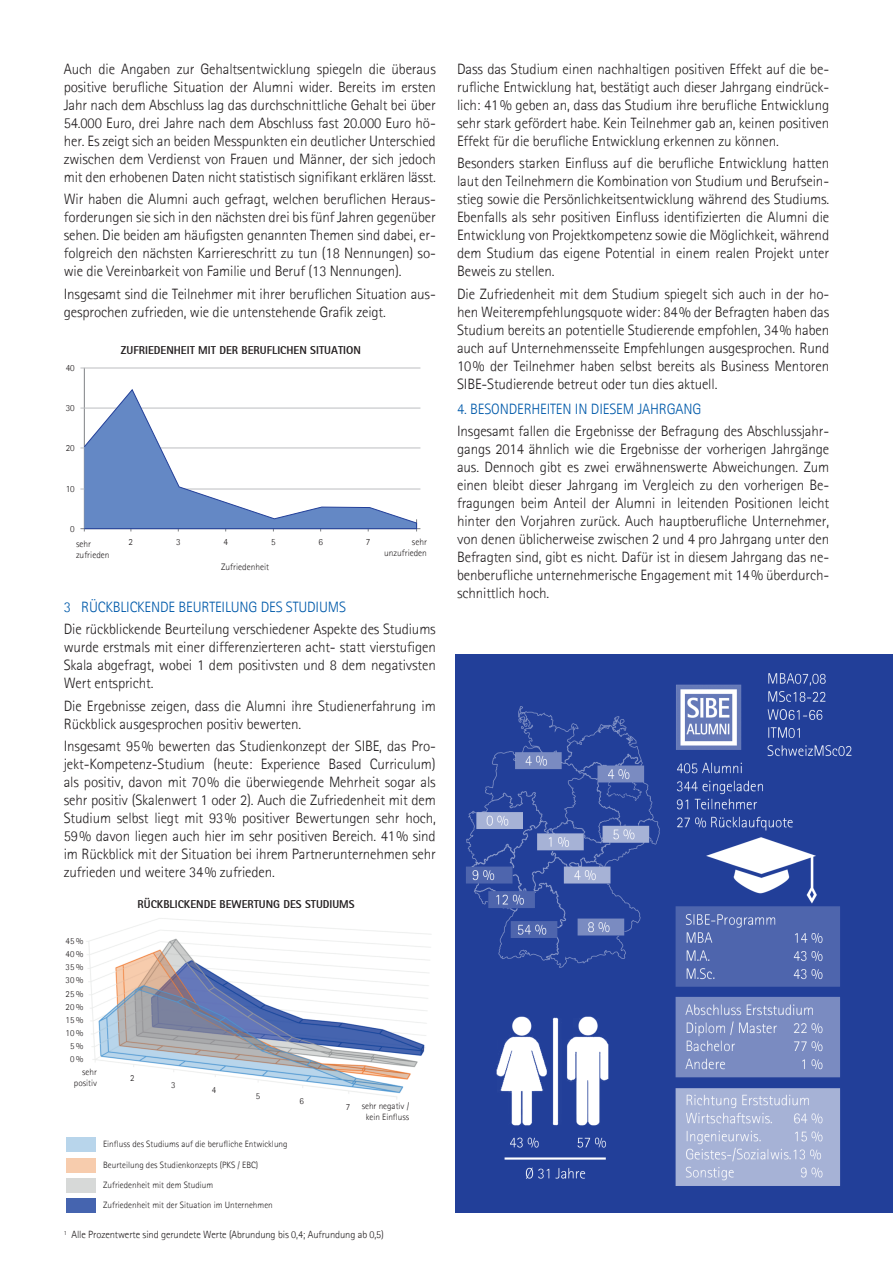
<style>
.page{position:relative;width:893px;height:1263px;background:#fff}
.page>*{position:absolute;margin:0;border:0;box-sizing:border-box;transform-origin:0 0}
.Fliesstext{font:300 15px/18px "Agfa Rotis Sans Serif";letter-spacing:-.01em;color:#231f20;text-align:justify}
.t1{font:300 15px "Agfa Rotis Sans Serif";letter-spacing:-.01em;color:#015aaa}
.t2{font:800 11.25px "Agfa Rotis Sans Serif";color:#231f20}
.t3{font:300 10.5px "Agfa Rotis Sans Serif";letter-spacing:-.01em;color:#231f20}
.t4{font:300 9.45px/11.2px "Agfa Rotis Sans Serif";color:#231f20}
.t5{font:300 9.15px/13.2px "Agfa Rotis Sans Serif";color:#231f20;text-align:center}
</style>
<div class="page">
<div style="left:456px;top:654px;width:437px;height:559px;background:#223f99"></div>
<hr style="left:84px;top:368px;width:1px;height:163px;background:#808285">
<hr style="left:80px;top:528px;width:340px;height:1px;background:#808285">
<hr style="left:80px;top:489px;width:340px;height:1px;background:#bcbdc0">
<hr style="left:80px;top:448px;width:340px;height:1px;background:#bcbdc0">
<hr style="left:80px;top:408px;width:340px;height:1px;background:#bcbdc0">
<hr style="left:80px;top:368px;width:340px;height:1px;background:#bcbdc0">
<svg style="left:84px;top:389px;width:333px;height:140px"></svg>
<img style="left:86px;top:918px;width:345px;height:181px">
<div style="left:75px;top:1031px;width:14px;height:33px;background:#fff"></div>
<div style="left:79px;top:1066px;width:33px;height:24px;background:#fff"></div>
<svg style="left:123px;top:1069px;width:242px;height:30px"></svg>
<div style="left:66px;top:1137px;width:29px;height:14px;background:#b8d5eb"></div>
<div style="left:66px;top:1158px;width:29px;height:15px;background:#f7ccad"></div>
<div style="left:66px;top:1178px;width:29px;height:14px;background:#d7d9d8"></div>
<div style="left:66px;top:1198px;width:29px;height:14px;background:#4564af"></div>
<img style="left:455px;top:654px;width:397px;height:553px">
<p class="Fliesstext" style="left:64px;top:60px;width:374px">Auch die Angaben zur Gehaltsentwicklung spiegeln die überaus positive berufliche Situation der Alumni wider. Bereits im ersten Jahr nach dem Abschluss lag das durchschnittliche Gehalt bei über 54.000 Euro, drei Jahre nach dem Abschluss fast 20.000 Euro hö&shy;her. Es zeigt sich an beiden Messpunkten ein deutlicher Unterschied zwischen dem Verdienst von Frauen und Männer, der sich jedoch mit den erhobenen Daten nicht statistisch signifikant erklären lässt.</p>
<p class="Fliesstext" style="left:64px;top:190px;width:374px">Wir haben die Alumni auch gefragt, welchen beruflichen Heraus&shy;forderungen sie sich in den nächsten drei bis fünf Jahren gegenüber sehen. Die beiden am häufigsten genannten Themen sind dabei, er&shy;folgreich den nächsten Karriereschritt zu tun (18 Nennungen) so&shy;wie die Vereinbarkeit von Familie und Beruf (13 Nennungen).</p>
<p class="Fliesstext" style="left:64px;top:284px;width:374px">Insgesamt sind die Teilnehmer mit ihrer beruflichen Situation aus&shy;gesprochen zufrieden, wie die untenstehende Grafik zeigt.</p>
<p class="t2" style="left:121px;top:343px;width:242px">ZUFRIEDENHEIT MIT DER BERUFLICHEN SITUATION</p>
<p class="t4" style="left:66px;top:362px;width:11px">40</p>
<p class="t4" style="left:66px;top:402px;width:11px">30</p>
<p class="t4" style="left:66px;top:442px;width:11px">20</p>
<p class="t4" style="left:66px;top:483px;width:11px">10</p>
<p class="t4" style="left:70px;top:523px;width:6px">0</p>
<p class="t4" style="left:76px;top:537px;width:35px">sehr zufrieden</p>
<p class="t4" style="left:384px;top:536px;width:44px;text-align:right">sehr unzufrieden</p>
<p class="t4" style="left:129px;top:536px;width:6px">2</p>
<p class="t4" style="left:176px;top:536px;width:6px">3</p>
<p class="t4" style="left:223px;top:536px;width:6px">4</p>
<p class="t4" style="left:271px;top:536px;width:6px">5</p>
<p class="t4" style="left:318px;top:536px;width:6px">6</p>
<p class="t4" style="left:366px;top:536px;width:6px">7</p>
<p class="t4" style="left:221px;top:561px;width:50px">Zufriedenheit</p>
<p class="t1" style="left:64px;top:598px;width:284px">3 RÜCKBLICKENDE BEURTEILUNG DES STUDIUMS</p>
<p class="Fliesstext" style="left:64px;top:620px;width:374px">Die rückblickende Beurteilung verschiedener Aspekte des Studiums wurde erstmals mit einer differenzierteren acht- statt vierstufigen Skala abgefragt, wobei 1 dem positivsten und 8 dem negativsten Wert entspricht.</p>
<p class="Fliesstext" style="left:64px;top:696px;width:374px">Die Ergebnisse zeigen, dass die Alumni ihre Studienerfahrung im<br>Rückblick ausgesprochen positiv bewerten.</p>
<p class="Fliesstext" style="left:64px;top:736px;width:374px">Insgesamt 95% bewerten das Studienkonzept der SIBE, das Pro&shy;jekt-Kompetenz-Studium (heute: Experience Based Curriculum) als positiv, davon mit 70% die überwiegende Mehrheit sogar als sehr positiv (Skalenwert 1 oder 2). Auch die Zufriedenheit mit dem Studium selbst liegt mit 93% positiver Bewertungen sehr hoch, 59% davon liegen auch hier im sehr positiven Bereich. 41% sind im Rückblick mit der Situation bei ihrem Partnerunternehmen sehr zufrieden und weitere 34% zufrieden.</p>
<p class="t2" style="left:138px;top:897px;width:219px">RÜCKBLICKENDE BEWERTUNG DES STUDIUMS</p>
<p class="t5" style="left:66px;top:934px;width:19px">45 %<br>40 %<br>35 %<br>30 %<br>25 %<br>20 %<br>15 %<br>10 %<br>5 %<br>0 %</p>
<p class="t5" style="left:130px;top:1071px;width:6px">2</p>
<p class="t5" style="left:171px;top:1078px;width:6px">3</p>
<p class="t5" style="left:212px;top:1083px;width:6px">4</p>
<p class="t5" style="left:256px;top:1089px;width:6px">5</p>
<p class="t5" style="left:300px;top:1094px;width:6px">6</p>
<p class="t5" style="left:346px;top:1100px;width:6px">7</p>
<p class="t5" style="left:74px;top:1066px;width:25px;line-height:10.9px;text-align:right">sehr positiv</p>
<p class="t5" style="left:362px;top:1100px;width:49px;line-height:10.9px">sehr negativ / kein Einfluss</p>
<p class="t5" style="left:103px;top:1137px;width:186px">Einfluss des Studiums auf die berufliche Entwicklung</p>
<p class="t5" style="left:103px;top:1155px;width:171px;line-height:19.8px;text-align:left">Beurteilung des Studienkonzepts (PKS / EBC)<br>Zufriedenheit mit dem Studium<br>Zufriedenheit mit der Situation im Unternehmen</p>
<p class="t3" style="left:64px;top:1228px;width:322px"><sup>1</sup> Alle Prozentwerte sind gerundete Werte (Abrundung bis 0,4; Aufrundung ab 0,5)</p>
<p class="Fliesstext" style="left:457px;top:60px;width:374px">Dass das Studium einen nachhaltigen positiven Effekt auf die be&shy;rufliche Entwicklung hat, bestätigt auch dieser Jahrgang eindrück&shy;lich: 41% geben an, dass das Studium ihre berufliche Entwicklung sehr stark gefördert habe. Kein Teilnehmer gab an, keinen positiven Effekt für die berufliche Entwicklung erkennen zu können.</p>
<p class="Fliesstext" style="left:457px;top:154px;width:374px">Besonders starken Einfluss auf die berufliche Entwicklung hatten laut den Teilnehmern die Kombination von Studium und Berufsein&shy;stieg sowie die Persönlichkeitsentwicklung während des Studiums.<br>Ebenfalls als sehr positiven Einfluss identifizierten die Alumni die Entwicklung von Projektkompetenz sowie die Möglichkeit, während dem Studium das eigene Potential in einem realen Projekt unter Beweis zu stellen.</p>
<p class="Fliesstext" style="left:457px;top:284px;width:374px">Die Zufriedenheit mit dem Studium spiegelt sich auch in der ho&shy;hen Weiterempfehlungsquote wider: 84% der Befragten haben das Studium bereits an potentielle Studierende empfohlen, 34% haben auch auf Unternehmensseite Empfehlungen ausgesprochen. Rund 10% der Teilnehmer haben selbst bereits als Business Mentoren SIBE-Studierende betreut oder tun dies aktuell.</p>
<p class="t1" style="left:457px;top:400px;width:246px">4. BESONDERHEITEN IN DIESEM JAHRGANG</p>
<p class="Fliesstext" style="left:457px;top:422px;width:374px">Insgesamt fallen die Ergebnisse der Befragung des Abschlussjahr&shy;gangs 2014 ähnlich wie die Ergebnisse der vorherigen Jahrgänge aus. Dennoch gibt es zwei erwähnenswerte Abweichungen. Zum einen bleibt dieser Jahrgang im Vergleich zu den vorherigen Be&shy;fragungen beim Anteil der Alumni in leitenden Positionen leicht hinter den Vorjahren zurück. Auch hauptberufliche Unternehmer, von denen üblicherweise zwischen 2 und 4 pro Jahrgang unter den Befragten sind, gibt es nicht. Dafür ist in diesem Jahrgang das ne&shy;benberufliche unternehmerische Engagement mit 14% überdurch&shy;schnittlich hoch.</p>
</div>
